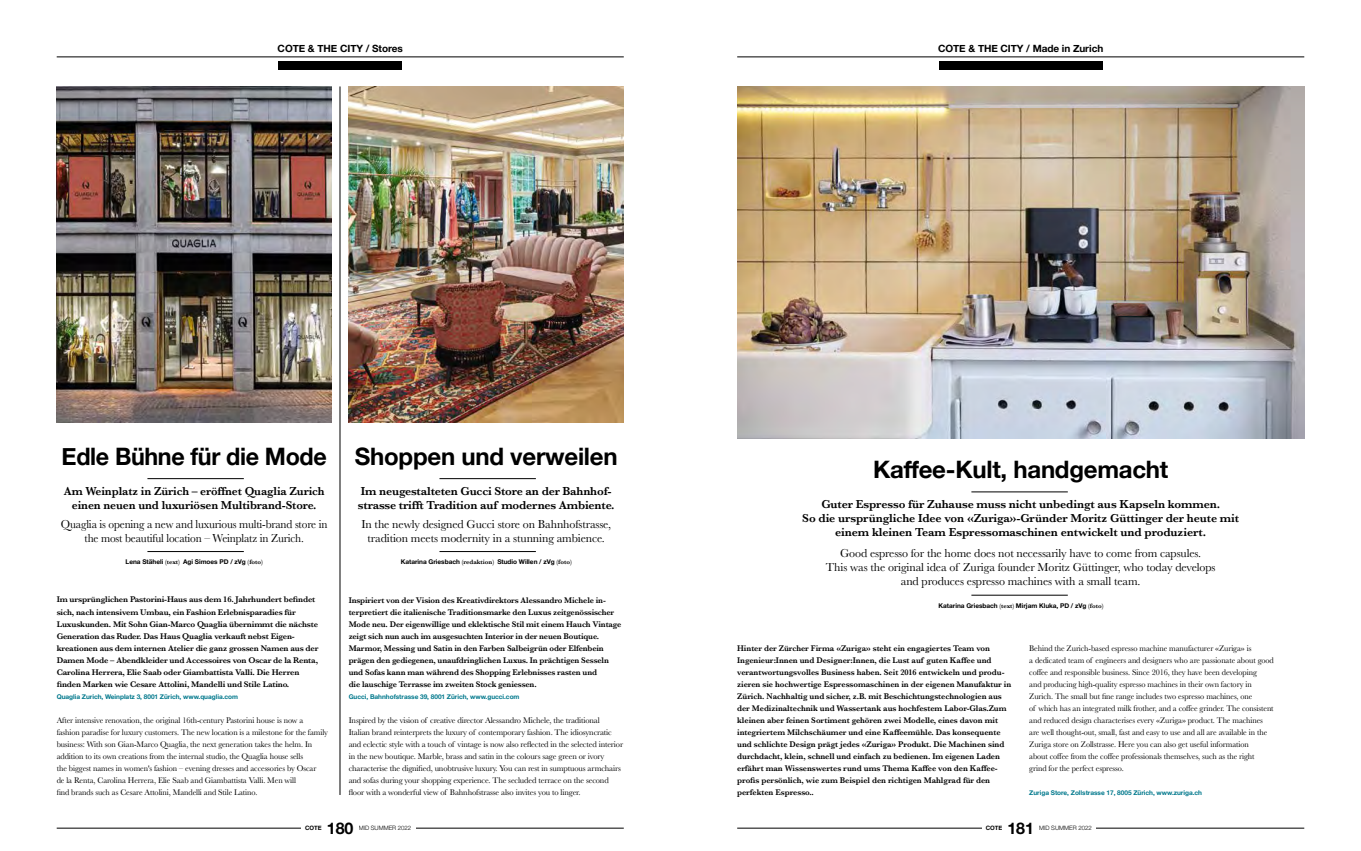
<style>
.page{position:relative;width:1361px;height:851px;background:#fff}
.page>*{position:absolute;margin:0;border:0;box-sizing:border-box;transform-origin:0 0}
.t1{font:700 24px "Helvetica Neue";letter-spacing:-.01em;color:#000}
.t2{font:700 16px "Helvetica Neue";letter-spacing:-.005em;color:#000}
.t3{font:600 12px/14px "Baskerville";letter-spacing:-.01em;color:#000;text-align:center}
.t4{font:12px/14px "Baskerville";letter-spacing:-.01em;color:#000;text-align:center}
.t5{font:12px/14px "Baskerville";letter-spacing:-.01em;color:#000;text-align:center;scale:.95 1}
.t6{font:700 10px "Helvetica Neue";letter-spacing:-.005em;color:#000}
.t7{font:600 8.5px/12px "Baskerville";letter-spacing:-.015em;color:#000}
.t8{font:8.5px/12px "Baskerville";letter-spacing:-.01em;color:#000}
.t9{font:700 6.5px "Helvetica Neue";letter-spacing:-.005em;color:#00788c}
.t10{font:700 6.5px "Helvetica Neue";letter-spacing:-.005em;color:#000}
.t11{font:300 6px "Helvetica Neue";color:#000}
.t12{font:700 6px "Helvetica Neue";letter-spacing:-.005em;color:#000}
.s1{font-family:"Baskerville";font-weight:600}
</style>
<div class="page">
<img style="left:57px;top:86px;width:275px;height:336px">
<hr style="left:147px;top:551px;width:97px;height:1px;background:#000">
<hr style="left:147px;top:478px;width:97px;height:1px;background:#000">
<hr style="left:57px;top:57px;width:567px;height:1px;background:#000">
<div style="left:278px;top:61px;width:124px;height:8px;background:#000"></div>
<hr style="left:340px;top:86px;width:1px;height:708px;background:#000">
<img style="left:349px;top:86px;width:275px;height:336px">
<hr style="left:439px;top:551px;width:97px;height:1px;background:#000">
<hr style="left:439px;top:478px;width:97px;height:1px;background:#000">
<hr style="left:57px;top:827px;width:567px;height:1px;background:#000">
<div style="left:301px;top:824px;width:21px;height:17px;background:#fff"></div>
<div style="left:359px;top:824px;width:56px;height:17px;background:#fff"></div>
<div style="left:322px;top:818px;width:37px;height:20px;background:#fff"></div>
<hr style="left:737px;top:57px;width:567px;height:1px;background:#000">
<div style="left:939px;top:61px;width:164px;height:8px;background:#000"></div>
<img style="left:737px;top:86px;width:567px;height:352px">
<hr style="left:971px;top:595px;width:97px;height:1px;background:#000">
<hr style="left:971px;top:491px;width:97px;height:1px;background:#000">
<hr style="left:737px;top:827px;width:567px;height:1px;background:#000">
<div style="left:982px;top:824px;width:20px;height:17px;background:#fff"></div>
<div style="left:1039px;top:824px;width:57px;height:17px;background:#fff"></div>
<div style="left:1002px;top:818px;width:37px;height:20px;background:#fff"></div>
<p class="t6" style="left:278px;top:40px;width:127px">COTE &amp; THE CITY / Stores</p>
<p class="t6" style="left:938px;top:40px;width:167px">COTE &amp; THE CITY / Made in Zurich</p>
<h1 class="t1" style="left:62px;top:437px;width:267px">Edle Bühne für die Mode</h1>
<h3 class="t3" style="left:64px;top:484px;width:262px">Am Weinplatz in Zürich – eröffnet Quaglia Zurich einen neuen und luxuriösen Multibrand-Store.</h3>
<h3 class="t5" style="left:61px;top:517px;width:282px">Quaglia is opening a new and luxurious multi-brand store in the most beautiful location – Weinplatz in Zurich.</h3>
<p class="t10" style="left:126px;top:557px;width:139px">Lena Stäheli <span class="s1">(text)</span> Agi Simoes PD / zVg <span class="s1">(foto)</span></p>
<p class="t7" style="left:57px;top:593px;width:263px">Im ursprünglichen Pastorini-Haus aus dem 16. Jahrhundert befindet sich, nach intensivem Umbau, ein Fashion Erlebnisparadies für Luxuskunden. Mit Sohn Gian-Marco Quaglia übernimmt die nächste Generation das Ruder. Das Haus Quaglia verkauft nebst Eigen&shy;kreationen aus dem internen Atelier die ganz grossen Namen aus der Damen Mode – Abendkleider und Accessoires von Oscar de la Renta, Carolina Herrera, Elie Saab oder Giambattista Valli. Die Herren finden Marken wie Cesare Attolini, Mandelli und Stile Latino.</p>
<p class="t8" style="left:57px;top:714px;width:273px">After intensive renovation, the original 16th-century Pastorini house is now a fashion paradise for luxury customers. The new location is a milestone for the family business: With son Gian-Marco Quaglia, the next generation takes the helm. In addition to its own creations from the internal studio, the Quaglia house sells<br>the biggest names in women's fashion – evening dresses and accessories by Oscar<br>de la Renta, Carolina Herrera, Elie Saab and Giambattista Valli. Men will<br>find brands such as Cesare Attolini, Mandelli and Stile Latino.</p>
<p class="t9" style="left:57px;top:691px;width:183px">Quaglia Zurich, Weinplatz 3, 8001 Zürich, www.quaglia.com</p>
<h1 class="t1" style="left:355px;top:437px;width:264px">Shoppen und verweilen</h1>
<h3 class="t3" style="left:358px;top:484px;width:258px;text-align:left">Im neugestalteten Gucci Store an der Bahnhof&shy;strasse trifft Tradition auf modernes Ambiente.</h3>
<h3 class="t4" style="left:361px;top:517px;width:251px">In the newly designed Gucci store on Bahnhofstrasse, tradition meets modernity in a stunning ambience.</h3>
<p class="t10" style="left:401px;top:557px;width:172px">Katarina Griesbach <span class="s1">(redaktion)</span> Studio Willen / zVg <span class="s1">(foto)</span></p>
<p class="t7" style="left:349px;top:594px;width:274px">Inspiriert von der Vision des Kreativdirektors Alessandro Michele in&shy;terpretiert die italienische Traditionsmarke den Luxus zeitgenössischer Mode neu. Der eigenwillige und eklektische Stil mit einem Hauch Vintage zeigt sich nun auch im ausgesuchten Interior in der neuen Boutique.<br>Marmor, Messing und Satin in den Farben Salbeigrün oder Elfenbein prägen den gediegenen, unaufdringlichen Luxus. In prächtigen Sesseln und Sofas kann man während des Shopping Erlebnisses rasten und<br>die lauschige Terrasse im zweiten Stock geniessen.</p>
<p class="t8" style="left:349px;top:714px;width:276px">Inspired by the vision of creative director Alessandro Michele, the traditional Italian brand reinterprets the luxury of contemporary fashion. The idiosyncratic and eclectic style with a touch of vintage is now also reflected in the selected interior in the new boutique. Marble, brass and satin in the colours sage green or ivory characterise the dignified, unobtrusive luxury. You can rest in sumptuous armchairs and sofas during your shopping experience. The secluded terrace on the second floor with a wonderful view of Bahnhofstrasse also invites you to linger.</p>
<p class="t9" style="left:349px;top:691px;width:172px">Gucci, Bahnhofstrasse 39, 8001 Zürich, www.gucci.com</p>
<p class="t12" style="left:305px;top:823px;width:18px">COTE</p>
<h2 class="t2" style="left:327px;top:815px;width:28px">180</h2>
<p class="t11" style="left:359px;top:824px;width:54px">MID SUMMER 2022</p>
<h1 class="t1" style="left:873px;top:451px;width:297px">Kaffee-Kult, handgemacht</h1>
<h3 class="t3" style="left:802px;top:497px;width:438px">Guter Espresso für Zuhause muss nicht unbedingt aus Kapseln kommen.<br>So die ursprüngliche Idee von «Zuriga»-Gründer Moritz Güttinger der heute mit einem kleinen Team Espressomaschinen entwickelt und produziert.</h3>
<h3 class="t4" style="left:826px;top:546px;width:391px">Good espresso for the home does not necessarily have to come from capsules.<br>This was the original idea of Zuriga founder Moritz Güttinger, who today develops and produces espresso machines with a small team.</h3>
<p class="t10" style="left:938px;top:600px;width:166px">Katarina Griesbach <span class="s1">(text)</span> Mirjam Kluka, PD / zVg <span class="s1">(foto)</span></p>
<p class="t7" style="left:737px;top:642px;width:276px">Hinter der Zürcher Firma «Zuriga» steht ein engagiertes Team von Ingenieur:Innen und Designer:Innen, die Lust auf guten Kaffee und verantwortungsvolles Business haben. Seit 2016 entwickeln und produ&shy;zieren sie hochwertige Espressomaschinen in der eigenen Manufaktur in Zürich. Nachhaltig und sicher, z.B. mit Beschichtungstechnologien aus der Medizinaltechnik und Wassertank aus hochfestem Labor-Glas.Zum kleinen aber feinen Sortiment gehören zwei Modelle, eines davon mit integriertem Milchschäumer und eine Kaffeemühle. Das konsequente und schlichte Design prägt jedes «Zuriga» Produkt. Die Machinen sind durchdacht, klein, schnell und einfach zu bedienen. Im eigenen Laden erfährt man Wissenswertes rund ums Thema Kaffee von den Kaffee&shy;profis persönlich, wie zum Beispiel den richtigen Mahlgrad für den perfekten Espresso..</p>
<p class="t8" style="left:1029px;top:642px;width:246px">Behind the Zurich-based espresso machine manufacturer «Zuriga» is<br>a dedicated team of engineers and designers who are passionate about good coffee and responsible business. Since 2016, they have been developing<br>and producing high-quality espresso machines in their own factory in Zurich. The small but fine range includes two espresso machines, one<br>of which has an integrated milk frother, and a coffee grinder. The consistent and reduced design characterises every «Zuriga» product. The machines are well thought-out, small, fast and easy to use and all are available in the Zuriga store on Zollstrasse. Here you can also get useful information<br>about coffee from the coffee professionals themselves, such as the right grind for the perfect espresso.</p>
<p class="t9" style="left:1029px;top:787px;width:174px">Zuriga Store, Zollstrasse 17, 8005 Zürich, www.zuriga.ch</p>
<p class="t12" style="left:985px;top:823px;width:18px">COTE</p>
<h2 class="t2" style="left:1007px;top:815px;width:28px">181</h2>
<p class="t11" style="left:1039px;top:824px;width:54px">MID SUMMER 2022</p>
</div>
